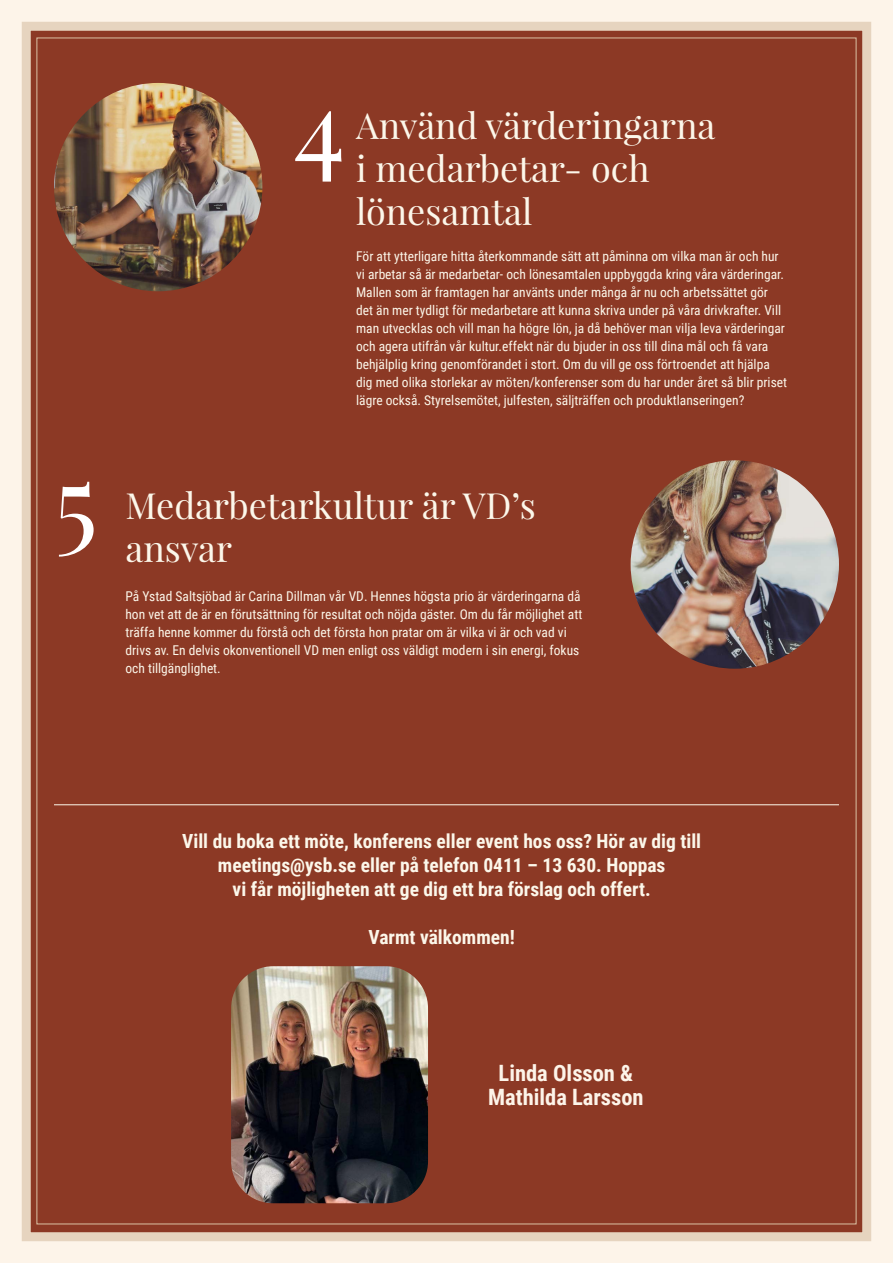
<style>
.page{position:relative;width:893px;height:1263px;background:#fdf4e9}
.page>*{position:absolute;margin:0;border:0;box-sizing:border-box;transform-origin:0 0}
.t1{font:105px "Playfair Display";color:#fff}
.t2{font:36px/43.2px "Playfair Display";color:#fcf7ea}
.t3{font:700 22.5px "Roboto Condensed";color:#fdf4e9}
.t4{font:700 19.5px "Roboto Condensed";color:#fcf7ea}
.t5{font:13.5px/18px "Roboto Condensed";color:#fcf7ea}
</style>
<div class="page">
<div style="left:26px;top:26px;width:841px;height:1211px;background:#8c3925"></div>
<div style="left:22px;top:22px;width:849px;height:1219px;border:9px solid #e6d4bf"></div>
<img style="left:54px;top:83px;width:208px;height:208px;border-radius:104px">
<img style="left:631px;top:460px;width:208px;height:209px;border-radius:104px">
<hr style="left:54px;top:804px;width:785px;height:1px;background:#fcf7ea">
<img style="left:231px;top:966px;width:197px;height:237px">
<p class="t1" style="left:54px;top:436px;width:45px">5</p>
<p class="t1" style="left:293px;top:62px;width:53px">4</p>
<p class="t2" style="left:356px;top:104px;width:361px">Använd värderingarna i medarbetar- och lönesamtal</p>
<p class="t5" style="left:356px;top:247px;width:433px">För att ytterligare hitta återkommande sätt att påminna om vilka man är och hur vi arbetar så är medarbetar- och lönesamtalen uppbyggda kring våra värderingar.<br>Mallen som är framtagen har använts under många år nu och arbetssättet gör det än mer tydligt för medarbetare att kunna skriva under på våra drivkrafter. Vill man utvecklas och vill man ha högre lön, ja då behöver man vilja leva värderingar och agera utifrån vår kultur.effekt när du bjuder in oss till dina mål och få vara behjälplig kring genomförandet i stort. Om du vill ge oss förtroendet att hjälpa dig med olika storlekar av möten/konferenser som du har under året så blir priset lägre också. Styrelsemötet, julfesten, säljträffen och produktlanseringen?</p>
<p class="t2" style="left:125px;top:483px;width:412px">Medarbetarkultur är VD’s ansvar</p>
<p class="t5" style="left:125px;top:587px;width:458px">På Ystad Saltsjöbad är Carina Dillman vår VD. Hennes högsta prio är värderingarna då hon vet att de är en förutsättning för resultat och nöjda gäster. Om du får möjlighet att träffa henne kommer du förstå och det första hon pratar om är vilka vi är och vad vi drivs av. En delvis okonventionell VD men enligt oss väldigt modern i sin energi, fokus och tillgänglighet.</p>
<p class="t4" style="left:182px;top:827px;width:520px">Vill du boka ett möte, konferens eller event hos oss? Hör av dig till</p>
<p class="t4" style="left:218px;top:851px;width:449px">meetings@ysb.se eller på telefon 0411 – 13 630. Hoppas</p>
<p class="t4" style="left:233px;top:875px;width:420px">vi får möjligheten att ge dig ett bra förslag och offert.</p>
<p class="t4" style="left:369px;top:923px;width:148px">Varmt välkommen!</p>
<p class="t3" style="left:499px;top:1057px;width:136px">Linda Olsson &amp;</p>
<p class="t3" style="left:488px;top:1081px;width:157px">Mathilda Larsson</p>
</div>
